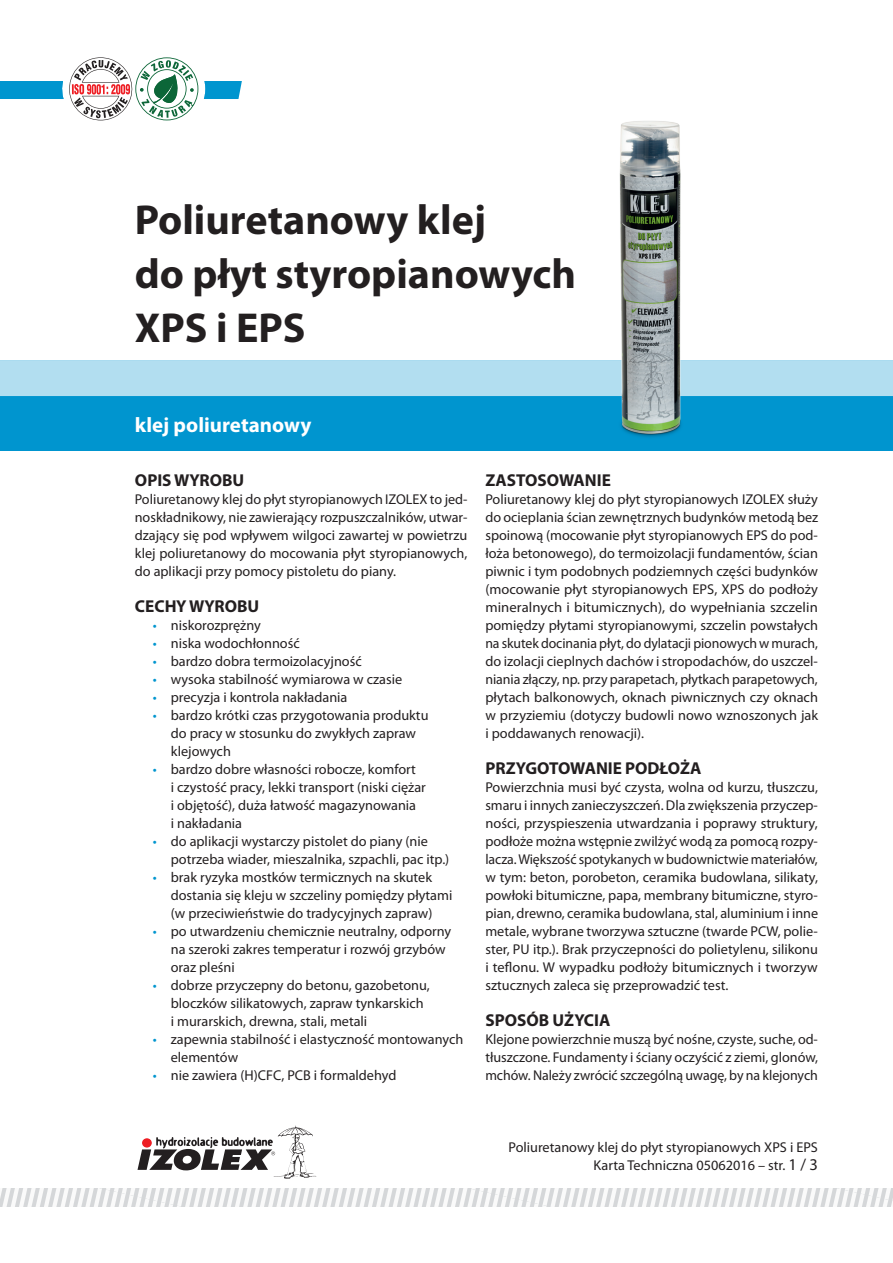
<style>
.page{position:relative;width:893px;height:1263px;background:#fff}
.page>*{position:absolute;margin:0;border:0;box-sizing:border-box;transform-origin:0 0}
.t1{font:700 42px/54px "Myriad Pro";color:#231f20}
.t2{font:700 21px "Myriad Pro";color:#fff}
.t3{font:700 17.25px "Myriad Pro";color:#231f20}
.t4{font:14.25px/18px "Myriad Pro";color:#231f20}
.s1{color:#0095cf}
.s2{font-size:16.5px}
</style>
<div class="page">
<svg style="left:0;top:1188px;width:893px;height:18px"></svg>
<svg style="left:138px;top:1125px;width:178px;height:54px"></svg>
<svg style="left:0;top:57px;width:242px;height:64px"></svg>
<div style="left:0;top:360px;width:893px;height:90px;background:#0095cf"></div>
<div style="left:0;top:360px;width:893px;height:36px;background:#b2def0"></div>
<img style="left:601px;top:121px;width:98px;height:316px">
<h1 class="t1" style="left:135px;top:191px;width:443px">Poliuretanowy klej<br>do płyt styropianowych<br>XPS i EPS</h1>
<h2 class="t2" style="left:135px;top:411px;width:178px">klej poliuretanowy</h2>
<p class="t3" style="left:135px;top:469px;width:111px">OPIS WYROBU</p>
<p class="t4" style="left:135px;top:490px;width:334px;text-align:justify">Poliuretanowy klej do płyt styropianowych IZOLEX to jed&shy;noskładnikowy, nie zawierający rozpuszczalników, utwar&shy;dzający się pod wpływem wilgoci zawartej w powietrzu klej poliuretanowy do mocowania płyt styropianowych, do aplikacji przy pomocy pistoletu do piany.</p>
<p class="t3" style="left:135px;top:595px;width:126px">CECHY WYROBU</p>
<p class="t4" style="left:153px;top:616px;width:110px"><span class="s1">•</span> niskorozprężny</p>
<p class="t4" style="left:153px;top:634px;width:148px"><span class="s1">•</span> niska wodochłonność</p>
<p class="t4" style="left:153px;top:652px;width:210px"><span class="s1">•</span> bardzo dobra termoizolacyjność</p>
<p class="t4" style="left:153px;top:670px;width:251px"><span class="s1">•</span> wysoka stabilność wymiarowa w czasie</p>
<p class="t4" style="left:153px;top:688px;width:196px"><span class="s1">•</span> precyzja i kontrola nakładania</p>
<p class="t4" style="left:171px;top:706px;width:259px;text-indent:-18px"><span class="s1">•</span> bardzo krótki czas przygotowania produktu do pracy w stosunku do zwykłych zapraw klejowych</p>
<p class="t4" style="left:171px;top:760px;width:257px;text-indent:-18px"><span class="s1">•</span> bardzo dobre własności robocze, komfort<br>i czystość pracy, lekki transport (niski ciężar i objętość), duża łatwość magazynowania<br>i nakładania</p>
<p class="t4" style="left:171px;top:832px;width:280px;text-indent:-18px"><span class="s1">•</span> do aplikacji wystarczy pistolet do piany (nie potrzeba wiader, mieszalnika, szpachli, pac itp.)</p>
<p class="t4" style="left:171px;top:868px;width:283px;text-indent:-18px"><span class="s1">•</span> brak ryzyka mostków termicznych na skutek dostania się kleju w szczeliny pomiędzy płytami (w przeciwieństwie do tradycyjnych zapraw)</p>
<p class="t4" style="left:171px;top:922px;width:282px;text-indent:-18px"><span class="s1">•</span> po utwardzeniu chemicznie neutralny, odporny na szeroki zakres temperatur i rozwój grzybów oraz pleśni</p>
<p class="t4" style="left:171px;top:976px;width:261px;text-indent:-18px"><span class="s1">•</span> dobrze przyczepny do betonu, gazobetonu, bloczków silikatowych, zapraw tynkarskich i murarskich, drewna, stali, metali</p>
<p class="t4" style="left:171px;top:1030px;width:294px;text-indent:-18px"><span class="s1">•</span> zapewnia stabilność i elastyczność montowanych elementów</p>
<p class="t4" style="left:153px;top:1066px;width:245px"><span class="s1">•</span> nie zawiera (H)CFC, PCB i formaldehyd</p>
<p class="t3" style="left:486px;top:469px;width:127px">ZASTOSOWANIE</p>
<p class="t4" style="left:485px;top:490px;width:334px;text-align:justify">Poliuretanowy klej do płyt styropianowych IZOLEX służy do ocieplania ścian zewnętrznych budynków metodą bez spoinową (mocowanie płyt styropianowych EPS do pod&shy;łoża betonowego), do termoizolacji fundamentów, ścian piwnic i tym podobnych podziemnych części budynków (mocowanie płyt styropianowych EPS, XPS do podłoży mineralnych i bitumicznych), do wypełniania szczelin pomiędzy płytami styropianowymi, szczelin powstałych na skutek docinania płyt, do dylatacji pionowych w murach, do izolacji cieplnych dachów i stropodachów, do uszczel&shy;niania złączy, np. przy parapetach, płytkach parapetowych, płytach balkonowych, oknach piwnicznych czy oknach w przyziemiu (dotyczy budowli nowo wznoszonych jak i poddawanych renowacji).</p>
<p class="t3" style="left:486px;top:757px;width:218px">PRZYGOTOWANIE PODŁOŻA</p>
<p class="t4" style="left:485px;top:778px;width:334px;text-align:justify">Powierzchnia musi być czysta, wolna od kurzu, tłuszczu, smaru i innych zanieczyszczeń. Dla zwiększenia przyczep&shy;ności, przyspieszenia utwardzania i poprawy struktury, podłoże można wstępnie zwilżyć wodą za pomocą rozpy&shy;lacza. Większość spotykanych w budownictwie materiałów, w tym: beton, porobeton, ceramika budowlana, silikaty, powłoki bitumiczne, papa, membrany bitumiczne, styro&shy;pian, drewno, ceramika budowlana, stal, aluminium i inne metale, wybrane tworzywa sztuczne (twarde PCW, polie&shy;ster, PU itp.). Brak przyczepności do polietylenu, silikonu i teflonu. W wypadku podłoży bitumicznych i tworzyw sztucznych zaleca się przeprowadzić test.</p>
<p class="t3" style="left:486px;top:1009px;width:126px">SPOSÓB UŻYCIA</p>
<p class="t4" style="left:485px;top:1030px;width:334px;text-align:justify">Klejone powierzchnie muszą być nośne, czyste, suche, od&shy;tłuszczone. Fundamenty i ściany oczyścić z ziemi, glonów, mchów. Należy zwrócić szczególną uwagę, by na klejonych</p>
<p class="t4" style="left:508px;top:1138px;width:311px;text-align:right">Poliuretanowy klej do płyt styropianowych XPS i EPS<br>Karta Techniczna 05062016 – str. <span class="s2">1 / 3</span></p>
</div>
